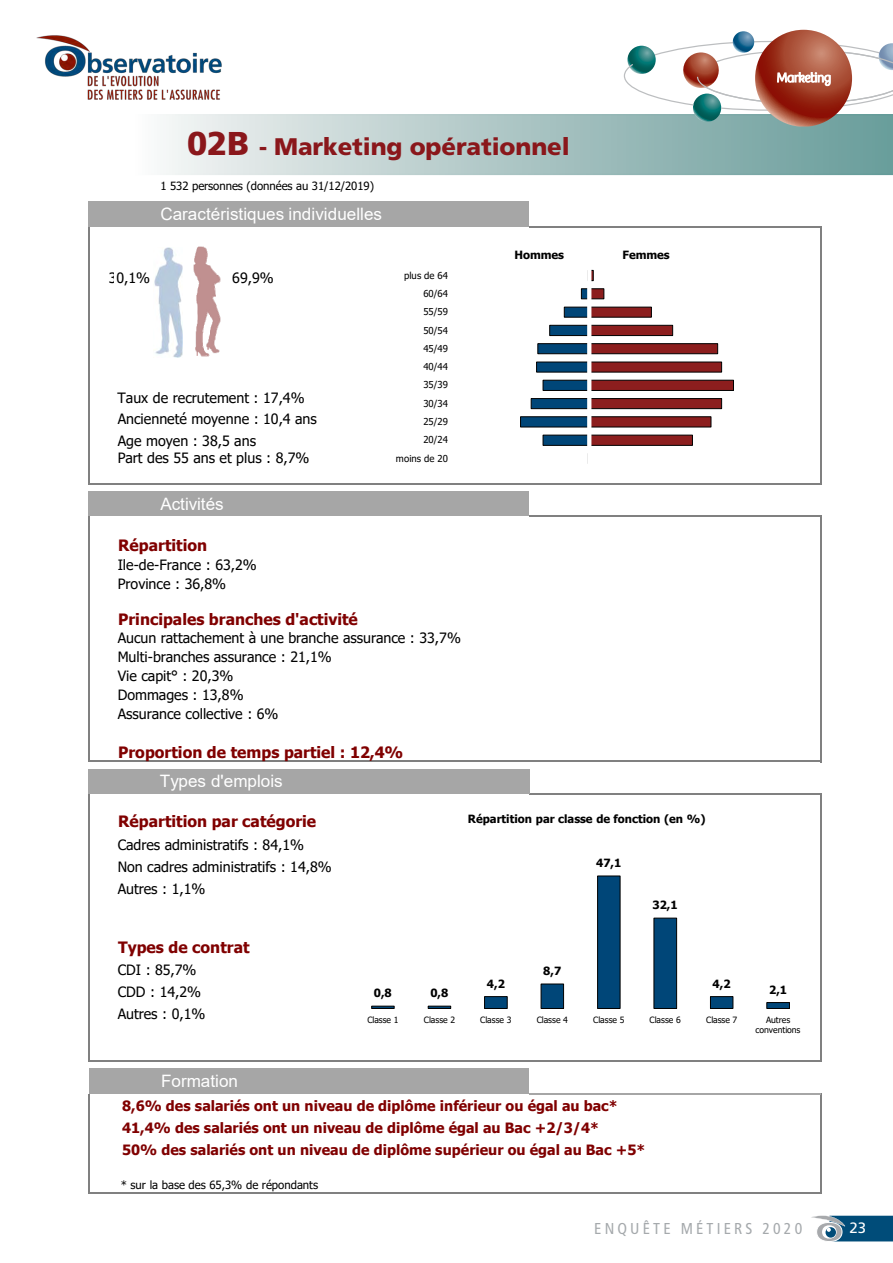
<style>
.page{position:relative;width:893px;height:1263px;background:#fff}
.page>*{position:absolute;margin:0;border:0;box-sizing:border-box;transform-origin:0 0}
.t1{font:900 24px "Frutiger LT Std";letter-spacing:-.005em;color:#8a171b}
.t2{font:17.1px "Arial";color:#fff}
.t3{font:condensed 15.75px "Frutiger LT Std";letter-spacing:.2em;color:#a5a9ac}
.t4{font:700 15.6px "Tahoma";color:#800000}
.t5{font:15px "Frutiger LT Std";color:#fff}
.t6{font:14.25px/19px "Tahoma";color:#000}
.t7{font:700 14.25px/21.9px "Tahoma";color:#800000}
.t8{font:700 11.4px "Tahoma";color:#000}
.t9{font:11.4px "Tahoma";letter-spacing:-.005em;color:#000}
.t10{font:9.6px "Tahoma";color:#000}
.t11{font:8.7px/10.2px "Tahoma";letter-spacing:-.005em;color:#000;text-align:center}
.s1{font-size:33px}
</style>
<div class="page">
<div style="left:816px;top:1222px;width:26px;height:20px;border:1px solid #fff;border-radius:50%"></div>
<svg style="left:811px;top:1215px;width:82px;height:26px;background:#497c9a"></svg>
<svg style="left:163px;top:114px;width:730px;height:61px;background:#abc6c5"></svg>
<svg style="left:693px;top:94px;width:28px;height:28px"></svg>
<svg style="left:733px;top:31px;width:21px;height:22px"></svg>
<svg style="left:755px;top:30px;width:97px;height:97px"></svg>
<svg style="left:624px;top:41px;width:269px;height:70px"></svg>
<img style="left:36px;top:35px;width:186px;height:65px">
<hr style="left:88px;top:227px;width:2px;height:257px;background:#808080">
<hr style="left:821px;top:228px;width:1px;height:256px;background:#808080">
<hr style="left:88px;top:516px;width:2px;height:246px;background:#808080">
<hr style="left:821px;top:517px;width:1px;height:245px;background:#808080">
<hr style="left:88px;top:794px;width:2px;height:268px;background:#808080">
<hr style="left:821px;top:795px;width:1px;height:267px;background:#808080">
<hr style="left:821px;top:1093px;width:1px;height:100px;background:#808080">
<hr style="left:88px;top:1094px;width:2px;height:99px;background:#808080">
<hr style="left:530px;top:226px;width:292px;height:2px;background:#808080">
<hr style="left:90px;top:483px;width:732px;height:1px;background:#808080">
<hr style="left:530px;top:516px;width:292px;height:1px;background:#808080">
<hr style="left:90px;top:761px;width:732px;height:1px;background:#808080">
<hr style="left:530px;top:793px;width:292px;height:2px;background:#808080">
<hr style="left:90px;top:1061px;width:732px;height:1px;background:#808080">
<hr style="left:530px;top:1093px;width:291px;height:2px;background:#a6a6a6">
<hr style="left:90px;top:1192px;width:732px;height:1px;background:#808080">
<div style="left:88px;top:201px;width:441px;height:26px;background:#a6a6a6"></div>
<svg style="left:371px;top:876px;width:419px;height:133px"></svg>
<div style="left:88px;top:491px;width:441px;height:25px;background:#a6a6a6"></div>
<svg style="left:520px;top:269px;width:214px;height:195px"></svg>
<img style="left:193px;top:246px;width:28px;height:111px">
<div style="left:88px;top:769px;width:441px;height:24px;background:#a6a6a6"></div>
<div style="left:89px;top:1068px;width:440px;height:25px;background:#a6a6a6"></div>
<img style="left:154px;top:247px;width:29px;height:111px">
<h1 class="t1" style="left:187px;top:132px;width:384px"><span class="s1">02B</span> - Marketing opérationnel</h1>
<p class="t9" style="left:160px;top:178px;width:215px">1 532 personnes (données au 31/12/2019)</p>
<p class="t2" style="left:160px;top:202px;width:223px">Caractéristiques individuelles</p>
<p class="t6" style="left:109px;top:269px;width:43px">30,1%</p>
<p class="t6" style="left:232px;top:269px;width:43px">69,9%</p>
<p class="t6" style="left:118px;top:388px;width:201px;line-height:21.5px">Taux de recrutement : 17,4%<br>Ancienneté moyenne : 10,4 ans<br>Age moyen : 38,5 ans</p>
<p class="t6" style="left:118px;top:449px;width:193px">Part des 55 ans et plus : 8,7%</p>
<p class="t10" style="left:404px;top:269px;width:46px">plus de 64</p>
<p class="t10" style="left:423px;top:287px;width:26px">60/64</p>
<p class="t10" style="left:423px;top:305px;width:26px">55/59</p>
<p class="t10" style="left:423px;top:324px;width:26px">50/54</p>
<p class="t10" style="left:423px;top:342px;width:26px">45/49</p>
<p class="t10" style="left:423px;top:360px;width:26px">40/44</p>
<p class="t10" style="left:423px;top:378px;width:26px">35/39</p>
<p class="t10" style="left:423px;top:397px;width:26px">30/34</p>
<p class="t10" style="left:423px;top:415px;width:26px">25/29</p>
<p class="t10" style="left:423px;top:433px;width:26px">20/24</p>
<p class="t10" style="left:396px;top:452px;width:54px">moins de 20</p>
<p class="t8" style="left:514px;top:247px;width:51px">Hommes</p>
<p class="t8" style="left:622px;top:247px;width:49px">Femmes</p>
<p class="t2" style="left:160px;top:492px;width:65px">Activités</p>
<p class="t4" style="left:118px;top:534px;width:90px">Répartition</p>
<p class="t6" style="left:118px;top:556px;width:141px">Ile-de-France : 63,2%<br>Province : 36,8%</p>
<p class="t4" style="left:118px;top:608px;width:241px">Principales branches d'activité</p>
<p class="t6" style="left:118px;top:629px;width:345px">Aucun rattachement à une branche assurance : 33,7%<br>Multi-branches assurance : 21,1%<br>Vie capit° : 20,3%<br>Dommages : 13,8%<br>Assurance collective : 6%</p>
<p class="t4" style="left:118px;top:741px;width:287px">Proportion de temps partiel : 12,4%</p>
<p class="t2" style="left:160px;top:770px;width:125px">Types d'emplois</p>
<p class="t4" style="left:118px;top:810px;width:200px">Répartition par catégorie</p>
<p class="t6" style="left:118px;top:834px;width:216px;line-height:21.9px">Cadres administratifs : 84,1%<br>Non cadres administratifs : 14,8%<br>Autres : 1,1%</p>
<p class="t8" style="left:468px;top:811px;width:239px">Répartition par classe de fonction (en %)</p>
<p class="t8" style="left:596px;top:855px;width:27px">47,1</p>
<p class="t8" style="left:652px;top:897px;width:27px">32,1</p>
<p class="t4" style="left:118px;top:936px;width:133px">Types de contrat</p>
<p class="t6" style="left:118px;top:960px;width:89px;line-height:21.9px">CDI : 85,7%<br>CDD : 14,2%<br>Autres : 0,1%</p>
<p class="t8" style="left:374px;top:985px;width:20px">0,8</p>
<p class="t8" style="left:430px;top:985px;width:20px">0,8</p>
<p class="t8" style="left:487px;top:976px;width:20px">4,2</p>
<p class="t8" style="left:543px;top:963px;width:20px">8,7</p>
<p class="t8" style="left:713px;top:976px;width:20px">4,2</p>
<p class="t8" style="left:769px;top:981px;width:20px">2,1</p>
<p class="t11" style="left:367px;top:1015px;width:33px">Classe 1</p>
<p class="t11" style="left:424px;top:1015px;width:33px">Classe 2</p>
<p class="t11" style="left:480px;top:1015px;width:33px">Classe 3</p>
<p class="t11" style="left:537px;top:1015px;width:33px">Classe 4</p>
<p class="t11" style="left:593px;top:1015px;width:33px">Classe 5</p>
<p class="t11" style="left:650px;top:1015px;width:33px">Classe 6</p>
<p class="t11" style="left:706px;top:1015px;width:33px">Classe 7</p>
<p class="t11" style="left:756px;top:1015px;width:46px">Autres conventions</p>
<p class="t2" style="left:161px;top:1069px;width:79px">Formation</p>
<p class="t7" style="left:122px;top:1095px;width:525px">8,6% des salariés ont un niveau de diplôme inférieur ou égal au bac*<br>41,4% des salariés ont un niveau de diplôme égal au Bac +2/3/4*<br>50% des salariés ont un niveau de diplôme supérieur ou égal au Bac +5*</p>
<p class="t9" style="left:121px;top:1177px;width:199px">* sur la base des 65,3% de répondants</p>
<p class="t3" style="left:594px;top:1220px;width:209px">ENQUÊTE MÉTIERS 2020</p>
<p class="t5" style="left:849px;top:1219px;width:18px">23</p>
</div>
